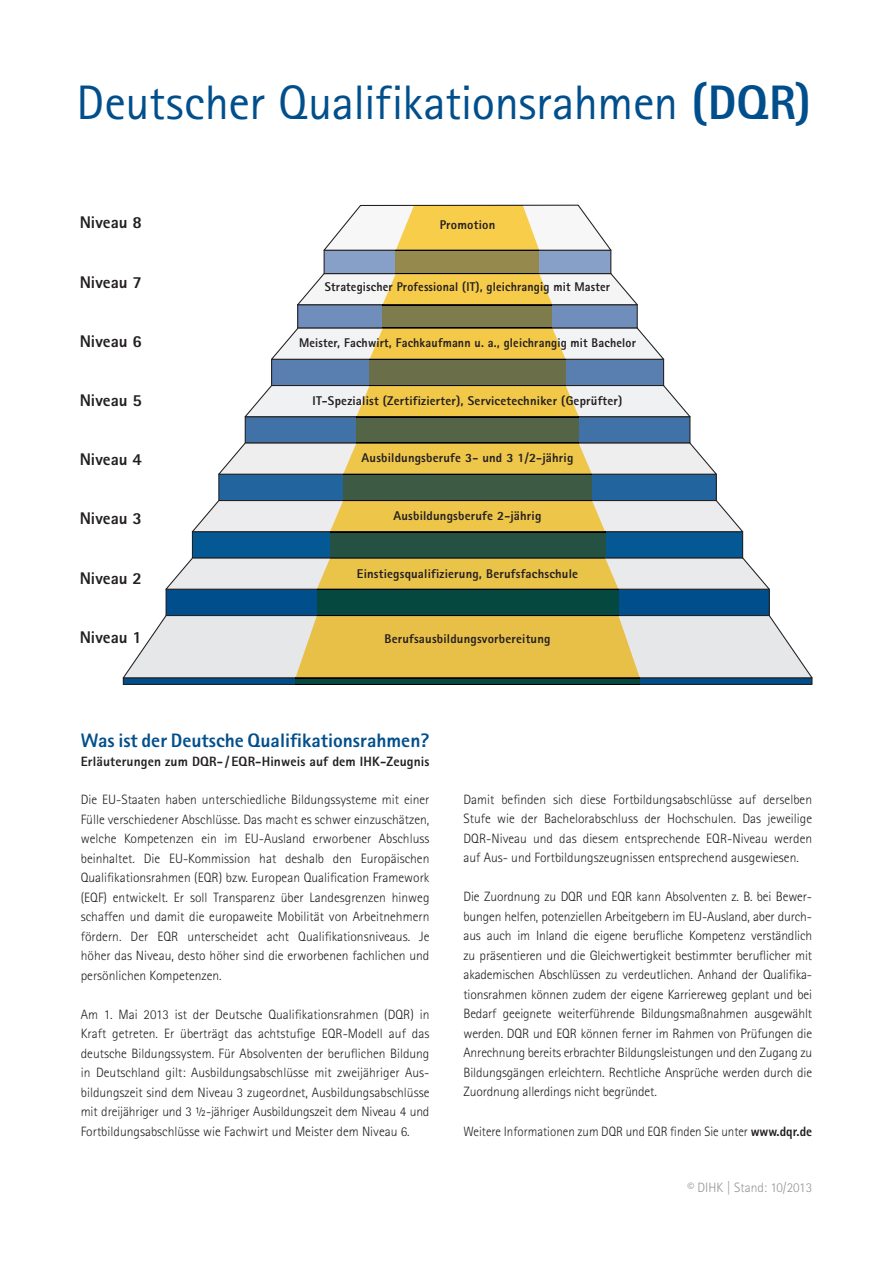
<style>
.page{position:relative;width:893px;height:1263px;background:#fff}
.page>*{position:absolute;margin:0;border:0;box-sizing:border-box;transform-origin:0 0}
.t1{font:48.45px "Agfa Rotis Sans Serif";letter-spacing:-.01em;color:#004f8c}
.t2{font:800 19.5px "Agfa Rotis Sans Serif";color:#004f8c}
.t3{font:800 16.95px "Agfa Rotis Sans Serif";color:#231f20}
.t4{font:300 13.5px/19.5px "Agfa Rotis Sans Serif";color:#231f20;text-align:justify}
.t5{font:300 13.5px "Agfa Rotis Sans Serif";color:#231f20;scale:.96 1}
.t6{font:800 13.5px "Agfa Rotis Sans Serif";letter-spacing:.01em;color:#231f20}
.t7{font:300 13.5px "Agfa Rotis Sans Serif";color:#939598}
.t8{font:800 12.75px "Agfa Rotis Sans Serif";letter-spacing:.015em;color:#231f20}
.t9{font:800 12.75px "Agfa Rotis Sans Serif";letter-spacing:.015em;color:#231f20;scale:.95 1}
.s1{font-weight:800}
</style>
<div class="page">
<svg style="left:123px;top:205px;width:689px;height:480px"></svg>
<hr style="left:317px;top:615px;width:302px;height:1px;background:#1b1000">
<hr style="left:295px;top:677px;width:345px;height:1px;background:#1b1000">
<h1 class="t1" style="left:77px;top:74px;width:736px">Deutscher Qualifikationsrahmen <span class="s1">(DQR)</span></h1>
<p class="t3" style="left:80px;top:212px;width:64px">Niveau 8</p>
<p class="t8" style="left:440px;top:216px;width:57px">Promotion</p>
<p class="t3" style="left:80px;top:271px;width:64px">Niveau 7</p>
<p class="t9" style="left:325px;top:279px;width:302px">Strategischer Professional (IT), gleichrangig mit Master</p>
<p class="t3" style="left:80px;top:330px;width:64px">Niveau 6</p>
<p class="t9" style="left:299px;top:335px;width:356px">Meister, Fachwirt, Fachkaufmann u. a., gleichrangig mit Bachelor</p>
<p class="t3" style="left:80px;top:389px;width:64px">Niveau 5</p>
<p class="t8" style="left:313px;top:392px;width:311px">IT-Spezialist (Zertifizierter), Servicetechniker (Geprüfter)</p>
<p class="t3" style="left:80px;top:449px;width:64px">Niveau 4</p>
<p class="t8" style="left:362px;top:450px;width:213px">Ausbildungsberufe 3- und 3 1/2-jährig</p>
<p class="t3" style="left:80px;top:508px;width:64px">Niveau 3</p>
<p class="t8" style="left:394px;top:507px;width:149px">Ausbildungsberufe 2-jährig</p>
<p class="t3" style="left:80px;top:567px;width:64px">Niveau 2</p>
<p class="t8" style="left:357px;top:565px;width:223px">Einstiegsqualifizierung, Berufsfachschule</p>
<p class="t3" style="left:80px;top:626px;width:64px">Niveau 1</p>
<p class="t8" style="left:384px;top:630px;width:168px">Berufsausbildungsvorbereitung</p>
<h2 class="t2" style="left:81px;top:728px;width:350px">Was ist der Deutsche Qualifikationsrahmen?</h2>
<p class="t6" style="left:81px;top:753px;width:350px">Erläuterungen zum DQR- / EQR-Hinweis auf dem IHK-Zeugnis</p>
<p class="t4" style="left:81px;top:790px;width:350px">Die EU-Staaten haben unterschiedliche Bildungssysteme mit einer Fülle verschiedener Abschlüsse. Das macht es schwer einzuschätzen, welche Kompetenzen ein im EU-Ausland erworbener Abschluss beinhaltet. Die EU-Kommission hat deshalb den Europäischen Qualifika tionsrahmen (EQR) bzw. European Qualification Framework (EQF) entwickelt. Er soll Transparenz über Landesgrenzen hinweg schaffen und damit die europaweite Mobilität von Arbeitnehmern fördern. Der EQR unterscheidet acht Qualifikationsniveaus. Je höher das Niveau, desto höher sind die erworbenen fachlichen und persönlichen Kompetenzen.</p>
<p class="t4" style="left:81px;top:1004px;width:350px">Am 1. Mai 2013 ist der Deutsche Qualifikationsrahmen (DQR) in Kraft getreten. Er überträgt das achtstufige EQR-Modell auf das deutsche Bildungssystem. Für Absolventen der beruflichen Bildung in Deutschland gilt: Ausbildungsabschlüsse mit zweijähriger Aus&shy;bildungszeit sind dem Niveau 3 zugeordnet, Ausbildungsabschlüsse mit dreijähriger und 3 ½-jähriger Ausbildungszeit dem Niveau 4 und Fortbildungsabschlüsse wie Fachwirt und Meister dem Niveau 6.</p>
<p class="t4" style="left:463px;top:790px;width:350px">Damit befinden sich diese Fortbildungsabschlüsse auf derselben Stufe wie der Bachelorabschluss der Hochschulen. Das jeweilige DQR-Niveau und das diesem entsprechende EQR-Niveau werden auf Aus- und Fortbildungszeugnissen entsprechend ausgewiesen.</p>
<p class="t4" style="left:463px;top:887px;width:350px">Die Zuordnung zu DQR und EQR kann Absolventen z. B. bei Bewer&shy;bungen helfen, potenziellen Arbeitgebern im EU-Ausland, aber durch&shy;aus auch im Inland die eigene berufliche Kompetenz verständlich zu präsentieren und die Gleichwertigkeit bestimmter beruflicher mit akademischen Abschlüssen zu verdeutlichen. Anhand der Qualifika&shy;tionsrahmen können zudem der eigene Karriereweg geplant und bei Bedarf geeignete weiterführende Bildungsmaß nahmen aus gewählt werden. DQR und EQR können ferner im Rahmen von Prüfungen die Anrechnung bereits erbrachter Bildungsleistungen und den Zugang zu Bildungsgängen erleichtern. Rechtliche An sprüche werden durch die Zuordnung allerdings nicht begründet.</p>
<p class="t5" style="left:463px;top:1123px;width:365px">Weitere Informationen zum DQR und EQR finden Sie unter <span class="s1">www.dqr.de</span></p>
<p class="t7" style="left:687px;top:1180px;width:126px">© DIHK | Stand: 10/2013</p>
</div>
